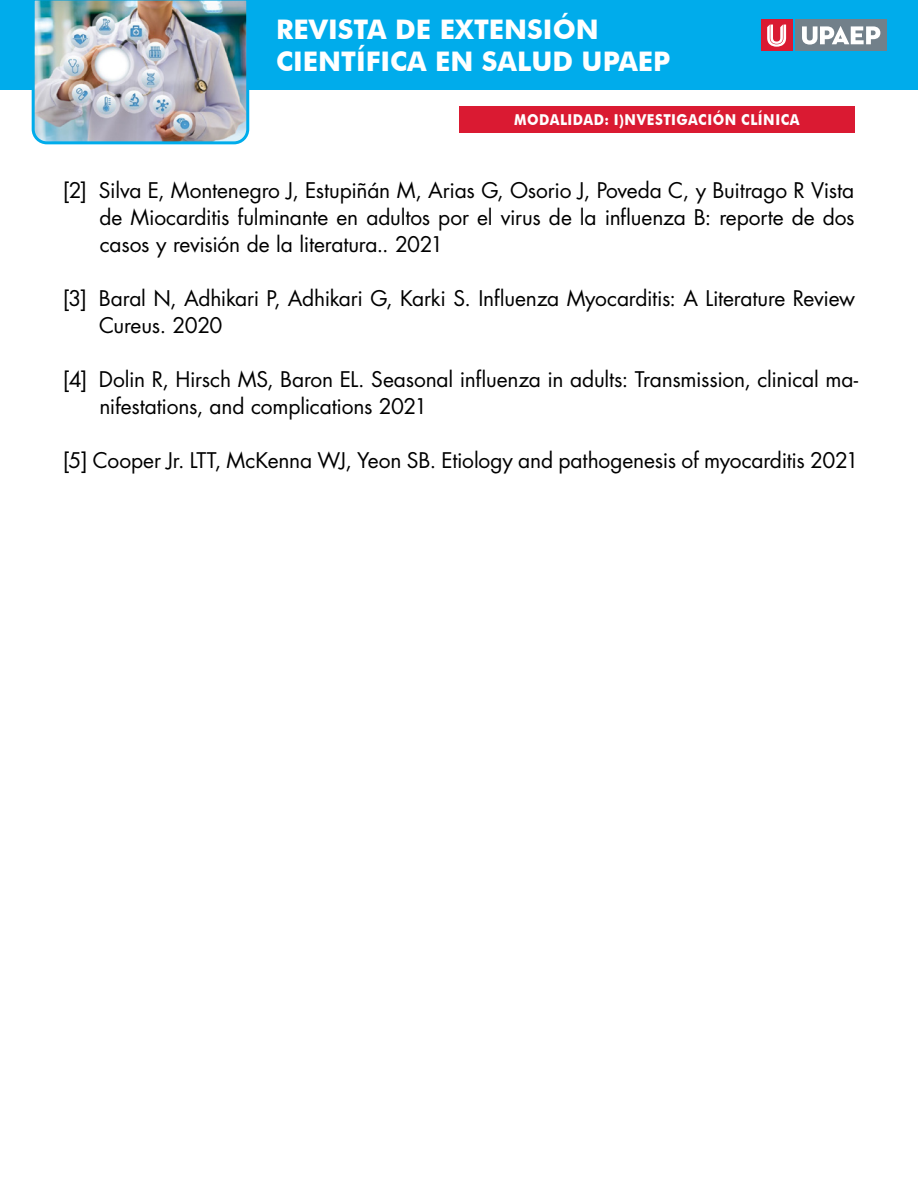
<style>
.page{position:relative;width:918px;height:1188px;background:#fff}
.page>*{position:absolute;margin:0;border:0;box-sizing:border-box;transform-origin:0 0}
.t1{font:700 27px/32.4px "Futura BT";color:#fff}
.referencias{font:21px/27px "Futura Std";letter-spacing:-.01em;color:#000}
.t2{font:700 15px "Futura BT";color:#fff;scale:.9 1}
</style>
<div class="page">
<div style="left:0;top:0;width:918px;height:90px;background:#00aceb"></div>
<img style="left:31px;top:0;width:219px;height:145px">
<div style="left:796px;top:20px;width:91px;height:31px;background:#72808a"></div>
<svg style="left:802px;top:26px;width:78px;height:19px"></svg>
<div style="left:761px;top:20px;width:31px;height:31px;background:#da1a32"></div>
<svg style="left:767px;top:25px;width:19px;height:22px"></svg>
<div style="left:459px;top:106px;width:396px;height:27px;background:#da1a32"></div>
<p class="t1" style="left:276px;top:13px;width:396px">REVISTA DE EXTENSIÓN<br>CIENTÍFICA EN SALUD UPAEP</p>
<p class="t2" style="left:514px;top:111px;width:26px">MODALIDAD</p>
<p class="t2" style="left:605px;top:111px;width:34px">: I)NVESTIGACIÓN</p>
<p class="t2" style="left:741px;top:111px;width:21px">CLÍNICA</p>
<p class="referencias" style="left:100px;top:177px;width:757px;text-align:justify;text-indent:-37px">[2] Silva E, Montenegro J, Estupiñán M, Arias G, Osorio J, Poveda C, y Buitrago R Vista de Miocarditis fulminante en adultos por el virus de la influenza B: reporte de dos casos y revisión de la literatura.. 2021</p>
<p class="referencias" style="left:99px;top:285px;width:758px;text-indent:-36px">[3] Baral N, Adhikari P, Adhikari G, Karki S. Influenza Myocarditis: A Literature Review<br>Cureus. 2020</p>
<p class="referencias" style="left:99px;top:366px;width:760px;text-indent:-37px">[4] Dolin R, Hirsch MS, Baron EL. Seasonal influenza in adults: Transmission, clinical ma&shy;nifestations, and complications 2021</p>
<p class="referencias" style="left:63px;top:447px;width:797px">[5] Cooper Jr. LTT, McKenna WJ, Yeon SB. Etiology and pathogenesis of myocarditis 2021</p>
</div>
